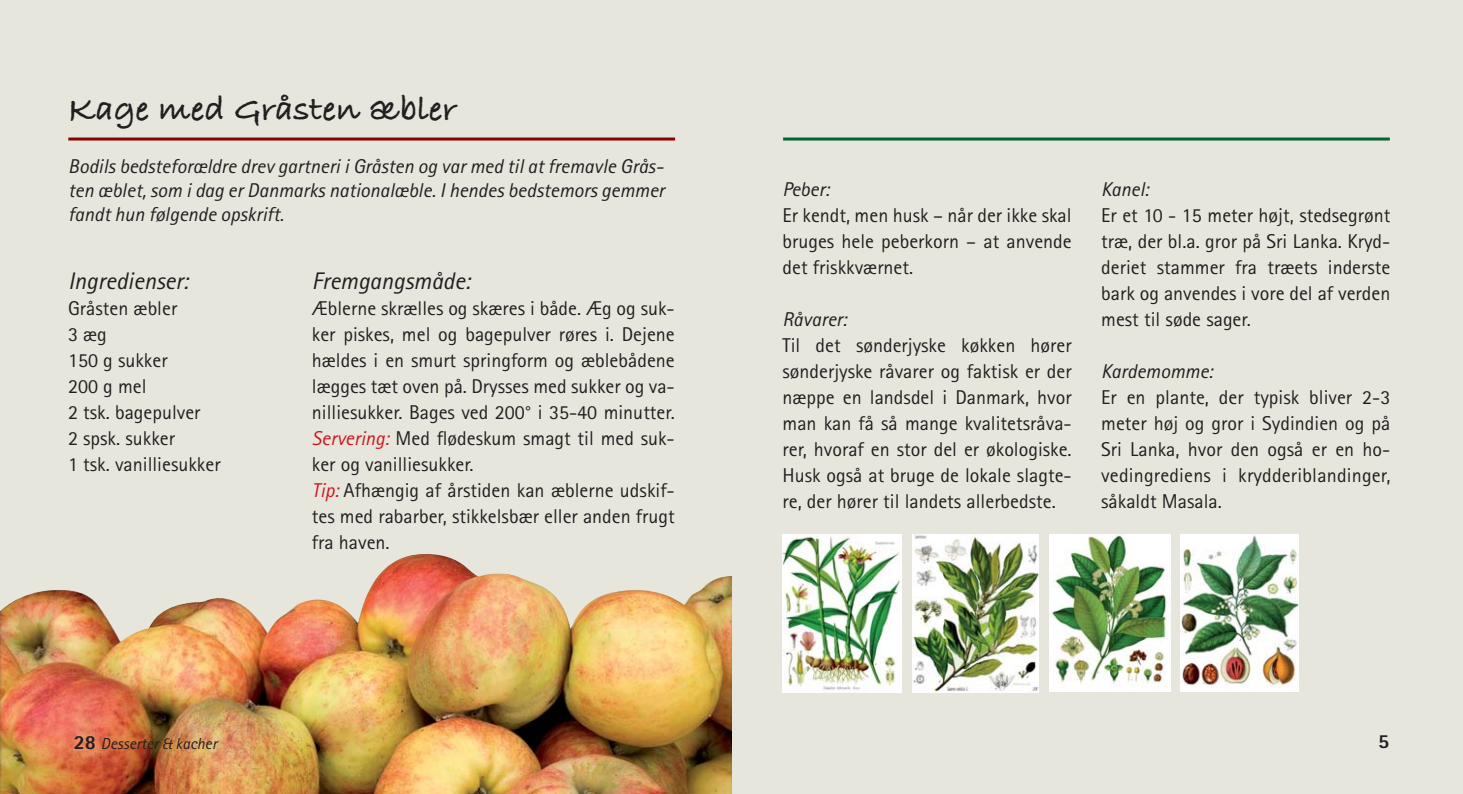
<style>
.page{position:relative;width:1463px;height:794px;background:#e7e6dc}
.page>*{position:absolute;margin:0;border:0;box-sizing:border-box;transform-origin:0 0}
.t1{font:36px "Bradley Hand ITCTT Bold";color:#231f20}
.t2{font:italic 24px "Rotis Sans Serif";color:#231f20}
.t3{font:20px/26px "Rotis Sans Serif";color:#231f20;text-align:justify}
.t4{font:italic 20px/24px "Rotis Sans Serif";color:#231f20;text-align:justify}
.t5{font:800 20px "Rotis Sans Serif";color:#231f20}
.t6{font:italic 16px "Rotis Sans Serif";color:#231f20}
.s1{font-style:italic;color:#cd171e}
.s2{font-weight:800;font-style:normal;font-size:20px}
</style>
<div class="page">
<img style="left:913px;top:534px;width:125px;height:158px">
<img style="left:782px;top:534px;width:119px;height:159px">
<img style="left:1049px;top:534px;width:121px;height:157px">
<hr style="left:783px;top:137px;width:607px;height:3px;background:#00652e">
<img style="left:1180px;top:534px;width:118px;height:157px">
<img style="left:0;top:554px;width:731px;height:240px">
<hr style="left:68px;top:137px;width:607px;height:3px;background:#8b0204">
<h1 class="t1" style="left:68px;top:95px;width:390px">Kage med Gråsten æbler</h1>
<p class="t4" style="left:68px;top:156px;width:598px">Bodils bedsteforældre drev gartneri i Gråsten og var med til at fremavle Grås&shy;ten æblet, som i dag er Danmarks nationalæble. I hendes bedstemors gemmer fandt hun følgende opskrift.</p>
<p class="t2" style="left:68px;top:272px;width:121px">Ingredienser:</p>
<p class="t3" style="left:68px;top:297px;width:154px;text-align:left">Gråsten æbler<br>3 æg<br>150 g sukker<br>200 g mel<br>2 tsk. bagepulver<br>2 spsk. sukker<br>1 tsk. vanilliesukker</p>
<p class="t2" style="left:312px;top:272px;width:160px">Fremgangsmåde:</p>
<p class="t3" style="left:312px;top:297px;width:364px;text-align:left">Æblerne skrælles og skæres i både. Æg og suk&shy;ker piskes, mel og bagepulver røres i. Dejene hældes i en smurt springform og æblebådene lægges tæt oven på. Drysses med sukker og va&shy;nilliesukker. Bages ved 200° i 35-40 minutter.<br><span class="s1">Servering:</span> Med flødeskum smagt til med suk&shy;ker og vanilliesukker.<br><span class="s1">Tip:</span> Afhængig af årstiden kan æblerne udskif&shy;tes med rabarber, stikkelsbær eller anden frugt fra haven.</p>
<p class="t4" style="left:782px;top:179px;width:48px">Peber:</p>
<p class="t3" style="left:782px;top:204px;width:291px">Er kendt, men husk – når der ikke skal bruges hele peberkorn – at anvende det friskkværnet.</p>
<p class="t4" style="left:782px;top:309px;width:66px">Råvarer:</p>
<p class="t3" style="left:782px;top:334px;width:291px">Til det sønderjyske køkken hører sønderjyske råvarer og faktisk er der næppe en landsdel i Danmark, hvor man kan få så mange kvalitetsråva&shy;rer, hvoraf en stor del er økologiske.<br>Husk også at bruge de lokale slagte&shy;re, der hører til landets allerbedste.</p>
<p class="t4" style="left:1101px;top:179px;width:49px">Kanel:</p>
<p class="t3" style="left:1101px;top:204px;width:291px">Er et 10 - 15 meter højt, stedsegrønt træ, der bl.a. gror på Sri Lanka. Kryd&shy;deriet stammer fra træets inderste bark og anvendes i vore del af verden mest til søde sager.</p>
<p class="t4" style="left:1101px;top:361px;width:113px">Kardemomme:</p>
<p class="t3" style="left:1101px;top:386px;width:291px">Er en plante, der typisk bliver 2-3 meter høj og gror i Sydindien og på Sri Lanka, hvor den også er en ho&shy;vedingrediens i krydderiblandinger, såkaldt Masala.</p>
<p class="t6" style="left:74px;top:737px;width:145px"><span class="s2">28</span> Desserter &amp; kacher</p>
<p class="t5" style="left:1378px;top:734px;width:13px">5</p>
</div>
